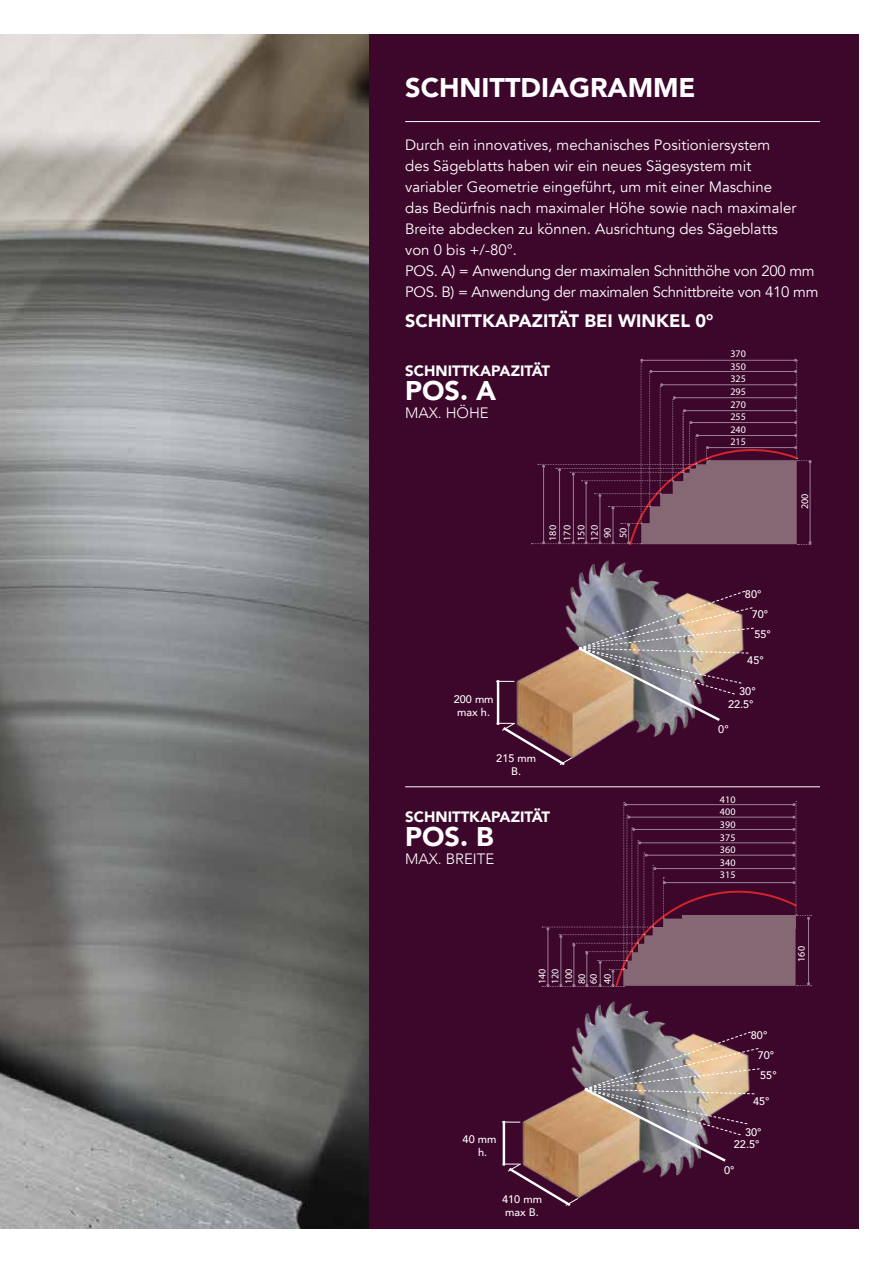
<style>
.page{position:relative;width:893px;height:1263px;background:#fff}
.page>*{position:absolute;margin:0;border:0;box-sizing:border-box;transform-origin:0 0}
.t1{font:900 27px "Avenir";color:#fff}
.t2{font:900 18px "Avenir";color:#fff}
.t3{font:15px/21px "Avenir";color:#fff}
.t4{font:900 15px "Avenir";color:#fff}
.t5{font:300 15px "Avenir";color:#fff}
.t6{font:500 10.95px/13px "Avenir";color:#fff;text-align:center}
.t7{font:10.05px/12.6px "Myriad Pro";color:#fff;text-align:justify}
</style>
<div class="page">
<img style="left:0;top:34px;width:370px;height:1195px">
<div style="left:370px;top:34px;width:489px;height:1195px;background:#3d062b"></div>
<hr style="left:405px;top:121px;width:415px;height:1px;background:#fff">
<hr style="left:405px;top:786px;width:415px;height:1px;background:#fff">
<img style="left:570px;top:560px;width:90px;height:30px">
<svg style="left:496px;top:590px;width:258px;height:176px"></svg>
<img style="left:576px;top:1001px;width:90px;height:30px">
<svg style="left:502px;top:1031px;width:258px;height:175px"></svg>
<svg style="left:531px;top:359px;width:281px;height:187px"></svg>
<svg style="left:542px;top:801px;width:270px;height:186px"></svg>
<h1 class="t1" style="left:405px;top:65px;width:18px">SCHNI</h1>
<h1 class="t1" style="left:490px;top:65px;width:204px">TTDIAGRAMME</h1>
<p class="t3" style="left:405px;top:134px;width:415px">Durch ein innovatives, mechanisches Positioniersystem<br>des Sägeblatts haben wir ein neues Sägesystem mit<br>variabler Geometrie eingeführt, um mit einer Maschine<br>das Bedürfnis nach maximaler Höhe sowie nach maximaler Breite abdecken zu können. Ausrichtung des Sägeblatts<br>von 0 bis +/-80°.<br>POS. A) = Anwendung der maximalen Schnitthöhe von 200 mm POS. B) = Anwendung der maximalen Schnittbreite von 410 mm</p>
<p class="t2" style="left:405px;top:305px;width:12px">SCHNI</p>
<p class="t2" style="left:461px;top:305px;width:187px">TTKAPAZITÄT BEI WINKE</p>
<p class="t2" style="left:680px;top:305px;width:34px">L 0°</p>
<p class="t4" style="left:405px;top:358px;width:11px">SCHNI</p>
<p class="t4" style="left:452px;top:358px;width:100px">TTKAPAZITÄT</p>
<h1 class="t1" style="left:405px;top:367px;width:92px">POS. A</h1>
<p class="t5" style="left:405px;top:404px;width:74px">MAX. HÖHE</p>
<p class="t7" style="left:730px;top:347px;width:17px">370<br>350<br>325<br>295<br>270<br>255<br>240<br>215</p>
<p class="t7" style="left:546px;top:541px;width:17px;line-height:13.6px;rotate:-90deg">180<br>170<br>150<br>120<br>90</p>
<p class="t7" style="left:616px;top:538px;width:12px;rotate:-90deg">50</p>
<p class="t6" style="left:454px;top:691px;width:41px">200 mm max h.</p>
<p class="t6" style="left:745px;top:587px;width:18px">80°</p>
<p class="t6" style="left:752px;top:607px;width:18px">70°</p>
<p class="t6" style="left:754px;top:627px;width:18px">55°</p>
<p class="t6" style="left:747px;top:653px;width:18px">45°</p>
<p class="t6" style="left:739px;top:684px;width:18px">30°</p>
<p class="t6" style="left:728px;top:697px;width:27px">22.5°</p>
<p class="t6" style="left:496px;top:751px;width:41px">215 mm<br>B.</p>
<p class="t4" style="left:405px;top:804px;width:11px">SCHNI</p>
<p class="t4" style="left:452px;top:804px;width:100px">TTKAPAZITÄT</p>
<h1 class="t1" style="left:405px;top:813px;width:90px">POS. B</h1>
<p class="t5" style="left:405px;top:850px;width:49px">MAX. BREI</p>
<p class="t5" style="left:477px;top:850px;width:17px">TE</p>
<p class="t6" style="left:718px;top:722px;width:12px">0°</p>
<p class="t7" style="left:720px;top:793px;width:17px">410<br>400<br>390<br>375<br>360<br>340<br>315</p>
<p class="t7" style="left:798px;top:509px;width:17px;rotate:-90deg">200</p>
<p class="t7" style="left:535px;top:984px;width:17px;line-height:13.2px;rotate:-90deg">140<br>120<br>100<br>80</p>
<p class="t7" style="left:587px;top:984px;width:12px;line-height:13.8px;rotate:-90deg">60<br>40</p>
<p class="t6" style="left:463px;top:1132px;width:35px">40 mm h.</p>
<p class="t6" style="left:502px;top:1192px;width:41px;text-align:left">410 mm max B.</p>
<p class="t7" style="left:795px;top:962px;width:17px;rotate:-90deg">160</p>
<p class="t6" style="left:751px;top:1028px;width:18px">80°</p>
<p class="t6" style="left:758px;top:1048px;width:18px">70°</p>
<p class="t6" style="left:760px;top:1068px;width:18px">55°</p>
<p class="t6" style="left:753px;top:1094px;width:18px">45°</p>
<p class="t6" style="left:745px;top:1125px;width:18px">30°</p>
<p class="t6" style="left:734px;top:1137px;width:27px">22.5°</p>
<p class="t6" style="left:724px;top:1163px;width:12px">0°</p>
</div>
